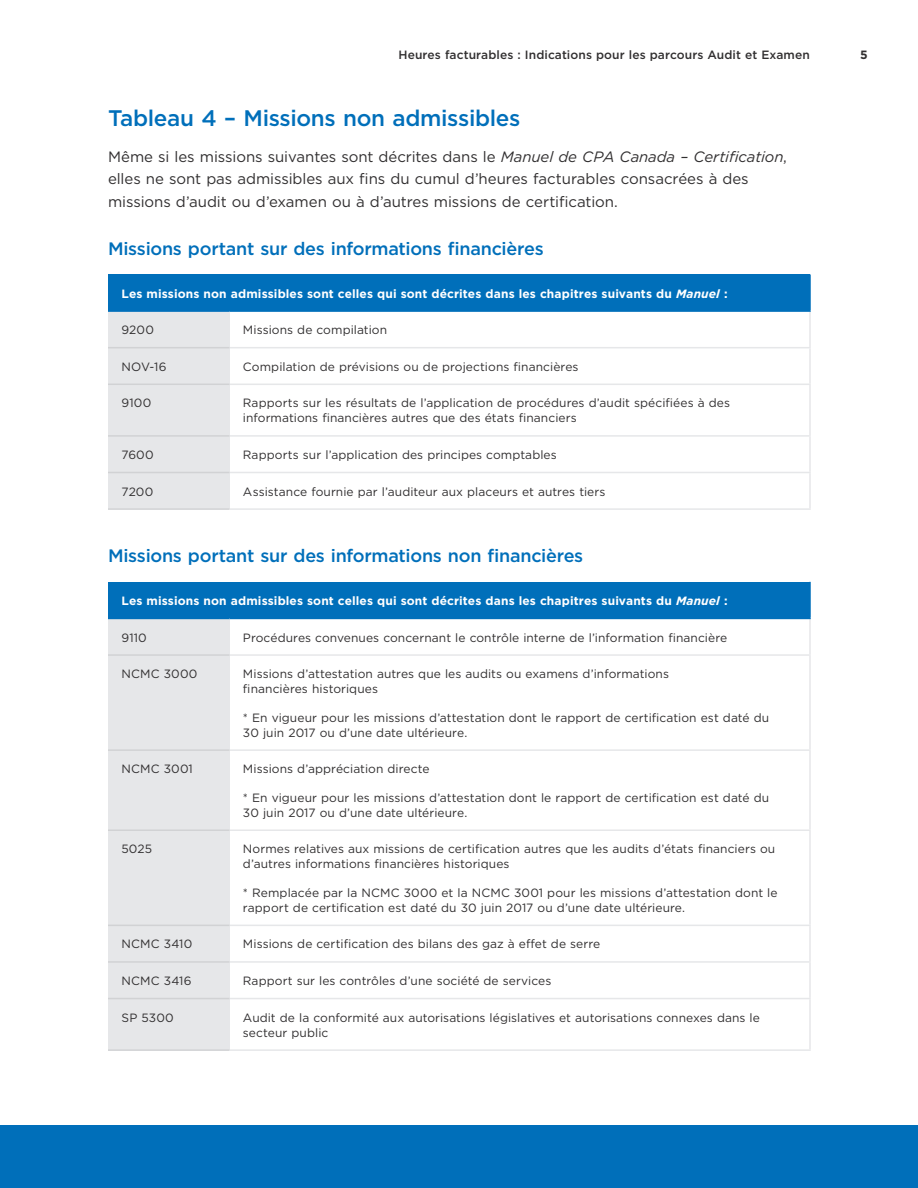
<style>
.page{position:relative;width:918px;height:1188px;background:#fff}
.page>*{position:absolute;margin:0;border:0;box-sizing:border-box;transform-origin:0 0}
.t1{font:500 22.5px "Gotham";letter-spacing:-.015em;color:#006fba}
.t2{font:500 18px "Gotham";letter-spacing:-.015em;color:#006fba}
.t3{font:15px/22.5px "Gotham";letter-spacing:-.005em;color:#312f30}
.t4{font:12px/15px "Gotham";letter-spacing:.005em;color:#312f30}
.t5{font:700 12px "Gotham";letter-spacing:.01em;color:#fff}
.t6{font:500 12px "Gotham";letter-spacing:.01em;color:#312f30}
.t7{font:700 12px "Gotham";color:#312f30}
.s1{font-style:italic}
</style>
<div class="page">
<div style="left:0;top:1125px;width:918px;height:63px;background:#006fba"></div>
<div style="left:108px;top:274px;width:702px;height:37px;background:#006fba"></div>
<div style="left:108px;top:311px;width:122px;height:37px;background:#e6e7e9"></div>
<div style="left:108px;top:348px;width:122px;height:36px;background:#e6e7e9"></div>
<div style="left:108px;top:384px;width:122px;height:52px;background:#e6e7e9"></div>
<div style="left:108px;top:436px;width:122px;height:36px;background:#e6e7e9"></div>
<div style="left:108px;top:472px;width:122px;height:37px;background:#e6e7e9"></div>
<hr style="left:809px;top:312px;width:2px;height:35px;background:#e6e7e9">
<hr style="left:230px;top:347px;width:581px;height:1px;background:#e6e7e9">
<hr style="left:809px;top:348px;width:2px;height:36px;background:#e6e7e9">
<hr style="left:809px;top:385px;width:2px;height:50px;background:#e6e7e9">
<hr style="left:809px;top:437px;width:2px;height:35px;background:#e6e7e9">
<hr style="left:809px;top:473px;width:2px;height:35px;background:#e6e7e9">
<hr style="left:230px;top:384px;width:581px;height:1px;background:#e6e7e9">
<hr style="left:230px;top:435px;width:581px;height:2px;background:#e6e7e9">
<hr style="left:230px;top:472px;width:581px;height:1px;background:#e6e7e9">
<hr style="left:230px;top:508px;width:581px;height:2px;background:#e6e7e9">
<hr style="left:108px;top:347px;width:122px;height:1px;background:#d1d2d4">
<hr style="left:108px;top:384px;width:122px;height:1px;background:#d1d2d4">
<hr style="left:108px;top:435px;width:122px;height:2px;background:#d1d2d4">
<hr style="left:108px;top:472px;width:122px;height:1px;background:#d1d2d4">
<hr style="left:108px;top:508px;width:122px;height:2px;background:#d1d2d4">
<hr style="left:809px;top:274px;width:2px;height:36px;background:#006fba">
<hr style="left:108px;top:310px;width:122px;height:2px;background:#006fba">
<hr style="left:230px;top:310px;width:581px;height:2px;background:#006fba">
<div style="left:108px;top:582px;width:702px;height:36px;background:#006fba"></div>
<div style="left:108px;top:618px;width:122px;height:37px;background:#e6e7e9"></div>
<div style="left:108px;top:655px;width:122px;height:95px;background:#e6e7e9"></div>
<div style="left:108px;top:750px;width:122px;height:80px;background:#e6e7e9"></div>
<div style="left:108px;top:830px;width:122px;height:95px;background:#e6e7e9"></div>
<div style="left:108px;top:925px;width:122px;height:37px;background:#e6e7e9"></div>
<div style="left:108px;top:962px;width:122px;height:37px;background:#e6e7e9"></div>
<div style="left:108px;top:999px;width:122px;height:51px;background:#e6e7e9"></div>
<hr style="left:809px;top:619px;width:2px;height:35px;background:#e6e7e9">
<hr style="left:230px;top:654px;width:581px;height:2px;background:#e6e7e9">
<hr style="left:809px;top:656px;width:2px;height:93px;background:#e6e7e9">
<hr style="left:809px;top:751px;width:2px;height:78px;background:#e6e7e9">
<hr style="left:809px;top:831px;width:2px;height:94px;background:#e6e7e9">
<hr style="left:809px;top:926px;width:2px;height:35px;background:#e6e7e9">
<hr style="left:809px;top:963px;width:2px;height:35px;background:#e6e7e9">
<hr style="left:809px;top:999px;width:2px;height:50px;background:#e6e7e9">
<hr style="left:230px;top:749px;width:581px;height:2px;background:#e6e7e9">
<hr style="left:230px;top:829px;width:581px;height:2px;background:#e6e7e9">
<hr style="left:230px;top:925px;width:581px;height:1px;background:#e6e7e9">
<hr style="left:230px;top:961px;width:581px;height:2px;background:#e6e7e9">
<hr style="left:230px;top:998px;width:581px;height:1px;background:#e6e7e9">
<hr style="left:230px;top:1049px;width:581px;height:2px;background:#e6e7e9">
<hr style="left:108px;top:654px;width:122px;height:2px;background:#d1d2d4">
<hr style="left:108px;top:749px;width:122px;height:2px;background:#d1d2d4">
<hr style="left:108px;top:829px;width:122px;height:2px;background:#d1d2d4">
<hr style="left:108px;top:925px;width:122px;height:1px;background:#d1d2d4">
<hr style="left:108px;top:961px;width:122px;height:2px;background:#d1d2d4">
<hr style="left:108px;top:998px;width:122px;height:1px;background:#d1d2d4">
<hr style="left:108px;top:1049px;width:122px;height:2px;background:#d1d2d4">
<hr style="left:809px;top:582px;width:2px;height:36px;background:#006fba">
<hr style="left:108px;top:618px;width:122px;height:1px;background:#006fba">
<hr style="left:230px;top:618px;width:581px;height:1px;background:#006fba">
<p class="t6" style="left:398px;top:47px;width:413px">Heures facturables : Indications pour les parcours Audit et Examen</p>
<p class="t7" style="left:860px;top:47px;width:9px">5</p>
<h2 class="t1" style="left:108px;top:103px;width:414px">tableau 4 – missions non admissibles</h2>
<p class="t3" style="left:108px;top:145px;width:680px">Même si les missions suivantes sont décrites dans le <span class="s1">Manuel de CPA Canada – Certification</span>, elles ne sont pas admissibles aux fins du cumul d’heures facturables consacrées à des missions d’audit ou d’examen ou à d’autres missions de certification.</p>
<h3 class="t2" style="left:108px;top:237px;width:437px">missions portant sur des informations financières</h3>
<p class="t5" style="left:122px;top:285px;width:608px">les missions non admissibles sont celles qui sont décrites dans les chapitres suivants du <span class="s1">Manuel</span> :</p>
<p class="t4" style="left:121px;top:322px;width:34px">9200</p>
<p class="t4" style="left:243px;top:322px;width:146px">Missions de compilation</p>
<p class="t4" style="left:121px;top:359px;width:47px">NOV-16</p>
<p class="t4" style="left:243px;top:359px;width:337px">Compilation de prévisions ou de projections financières</p>
<p class="t4" style="left:121px;top:395px;width:31px">9100</p>
<p class="t4" style="left:243px;top:395px;width:489px">Rapports sur les résultats de l’application de procédures d’audit spécifiées à des informations financières autres que des états financiers</p>
<p class="t4" style="left:121px;top:447px;width:34px">7600</p>
<p class="t4" style="left:243px;top:447px;width:315px">Rapports sur l’application des principes comptables</p>
<p class="t4" style="left:121px;top:484px;width:33px">7200</p>
<p class="t4" style="left:243px;top:484px;width:364px">Assistance fournie par l’auditeur aux placeurs et autres tiers</p>
<h3 class="t2" style="left:108px;top:544px;width:477px">missions portant sur des informations non financières</h3>
<p class="t5" style="left:122px;top:593px;width:608px">les missions non admissibles sont celles qui sont décrites dans les chapitres suivants du <span class="s1">Manuel</span> :</p>
<p class="t4" style="left:121px;top:630px;width:27px">9110</p>
<p class="t4" style="left:243px;top:630px;width:486px">Procédures convenues concernant le contrôle interne de l’information financière</p>
<p class="t4" style="left:121px;top:666px;width:78px">NCMC 3000</p>
<p class="t4" style="left:243px;top:666px;width:428px">Missions d’attestation autres que les audits ou examens d’informations financières historiques</p>
<p class="t4" style="left:243px;top:710px;width:528px">* En vigueur pour les missions d’attestation dont le rapport de certification est daté du<br>30 juin 2017 ou d’une date ultérieure.</p>
<p class="t4" style="left:121px;top:761px;width:73px">NCMC 3001</p>
<p class="t4" style="left:243px;top:761px;width:188px">Missions d’appréciation directe</p>
<p class="t4" style="left:243px;top:790px;width:528px">* En vigueur pour les missions d’attestation dont le rapport de certification est daté du<br>30 juin 2017 ou d’une date ultérieure.</p>
<p class="t4" style="left:121px;top:841px;width:32px">5025</p>
<p class="t4" style="left:243px;top:841px;width:534px">Normes relatives aux missions de certification autres que les audits d’états financiers ou d’autres informations financières historiques</p>
<p class="t4" style="left:243px;top:885px;width:536px">* Remplacée par la NCMC 3000 et la NCMC 3001 pour les missions d’attestation dont le rapport de certification est daté du 30 juin 2017 ou d’une date ultérieure.</p>
<p class="t4" style="left:121px;top:936px;width:72px">NCMC 3410</p>
<p class="t4" style="left:243px;top:936px;width:359px">Missions de certification des bilans des gaz à effet de serre</p>
<p class="t4" style="left:121px;top:973px;width:72px">NCMC 3416</p>
<p class="t4" style="left:243px;top:973px;width:310px">Rapport sur les contrôles d’une société de services</p>
<p class="t4" style="left:121px;top:1010px;width:54px">SP 5300</p>
<p class="t4" style="left:243px;top:1010px;width:518px">Audit de la conformité aux autorisations législatives et autorisations connexes dans le secteur public</p>
</div>
